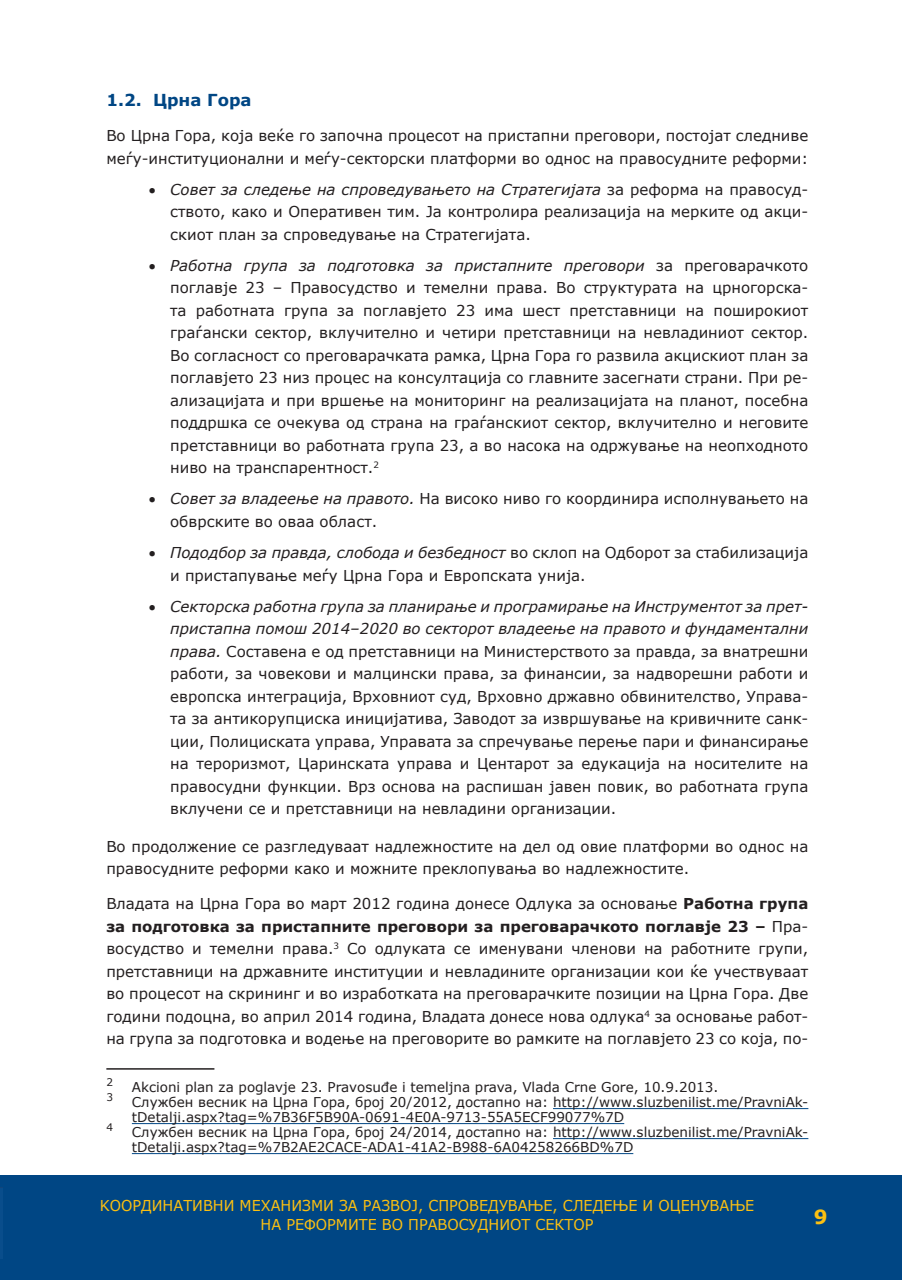
<style>
.page{position:relative;width:902px;height:1280px;background:#fff}
.page>*{position:absolute;margin:0;border:0;box-sizing:border-box;transform-origin:0 0}
.t1{font:700 19.5px "Verdana";color:#fcc011}
.t2{font:700 16.5px "Verdana";color:#004684}
.t3{font:15px/22.5px "Verdana";color:#231f20}
.t4{font:15px/19.5px "Verdana";color:#fcc011;text-align:center;scale:.96 1}
.t5{font:13.5px/15px "Verdana";color:#231f20}
.t6{font:10.5px "Verdana";color:#231f20}
.s1{font-style:italic}
.s2{font-weight:700}
</style>
<div class="page">
<div style="left:1px;top:1175px;width:900px;height:105px;background:#004684"></div>
<hr style="left:0;top:1175px;width:1px;height:105px;background:#004684">
<hr style="left:0;top:1187px;width:3px;height:72px;background:#11457b">
<hr style="left:0;top:1188px;width:3px;height:71px;background:#094d8b">
<hr style="left:106px;top:1068px;width:108px;height:2px;background:#231f20">
<hr style="left:553px;top:1108px;width:255px;height:1px;background:#004684">
<hr style="left:132px;top:1123px;width:492px;height:1px;background:#004684">
<hr style="left:553px;top:1138px;width:255px;height:1px;background:#004684">
<hr style="left:132px;top:1153px;width:501px;height:1px;background:#004684">
<p class="t2" style="left:106px;top:88px;width:147px">1.2. Црна Гора</p>
<p class="t3" style="left:106px;top:125px;width:703px">Во Црна Гора, која веќе го започна процесот на пристапни преговори, постојат следниве меѓу-институционални и меѓу-секторски платформи во однос на правосудните реформи:</p>
<p class="t3" style="left:170px;top:178px;width:639px;text-align:justify;text-indent:-21px">• <span class="s1">Совет за следење на спроведувањето на Стратегијата</span> за реформа на правосуд&shy;ството, како и Оперативен тим. Ја контролира реализација на мерките од акци&shy;скиот план за спроведување на Стратегијата.</p>
<p class="t3" style="left:170px;top:254px;width:639px;text-align:justify;text-indent:-21px">• <span class="s1">Работна група за подготовка за пристапните преговори</span> за преговарачкото поглавје 23 – Правосудство и темелни права. Во структурата на црногорска&shy;та работната група за поглавјето 23 има шест претставници на поширокиот граѓански сектор, вклучително и четири претставници на невладиниот сектор.<br>Во согласност со преговарачката рамка, Црна Гора го развила акцискиот план за поглавјето 23 низ процес на консултација со главните засегнати страни. При ре&shy;ализацијата и при вршење на мониторинг на реализацијата на планот, посебна поддршка се очекува од страна на граѓанскиот сектор, вклучително и неговите претставници во работната група 23, а во насока на одржување на неопходното ниво на транспарентност.<sup>2</sup></p>
<p class="t3" style="left:170px;top:488px;width:639px;text-indent:-21px">• <span class="s1">Совет за владеење на правото.</span> На високо ниво го координира исполнувањето на обврските во оваа област.</p>
<p class="t3" style="left:170px;top:541px;width:639px;text-indent:-21px">• <span class="s1">Пододбор за правда, слобода и безбедност</span> во склоп на Одборот за стабилизација и пристапување меѓу Црна Гора и Европската унија.</p>
<p class="t3" style="left:170px;top:595px;width:639px;text-align:justify;text-indent:-21px">• <span class="s1">Секторска работна група за планирање и програмирање на Инструментот за прет&shy;пристапна помош 2014–2020 во секторот владеење на правото и фундаментални права.</span> Составена е од претставници на Министерството за правда, за внатрешни работи, за човекови и малцински права, за финансии, за надворешни работи и европска интеграција, Врховниот суд, Врховно државно обвинителство, Управа&shy;та за антикорупциска иницијатива, Заводот за извршување на кривичните санк&shy;ции, Полициската управа, Управата за спречување перење пари и финансирање на тероризмот, Царинската управа и Центарот за едукација на носителите на правосудни функции. Врз основа на распишан јавен повик, во работната група вклучени се и претставници на невладини организации.</p>
<p class="t3" style="left:106px;top:835px;width:703px">Во продолжение се разгледуваат надлежностите на дел од овие платформи во однос на правосудните реформи како и можните преклопувања во надлежностите.</p>
<p class="t3" style="left:106px;top:892px;width:703px;text-align:justify">Владата на Црна Гора во март 2012 година донесе Одлука за основање <span class="s2">Работна група за подготовка за пристапните преговори за преговарачкото поглавје 23 –</span> Пра&shy;восудство и темелни права.<sup>3</sup> Со одлуката се именувани членови на работните групи, претставници на државните институции и невладините организации кои ќе учествуваат во процесот на скрининг и во изработката на преговарачките позиции на Црна Гора. Две години подоцна, во април 2014 година, Владата донесе нова одлука<sup>4</sup> за основање работ&shy;на група за подготовка и водење на преговорите во рамките на поглавјето 23 со која, по-</p>
<p class="t6" style="left:106px;top:1075px;width:8px">2</p>
<p class="t5" style="left:132px;top:1080px;width:588px">Akcioni plan za poglavje 23. Pravosuđe i temeljna prava, Vlada Crne Gore, 10.9.2013.</p>
<p class="t6" style="left:106px;top:1090px;width:8px">3</p>
<p class="t5" style="left:132px;top:1095px;width:678px">Службен весник на Црна Гора, број 20/2012, достапно на: http://www.sluzbenilist.me/PravniAk&shy;tDetalji.aspx?tag=%7B36F5B90A-0691-4E0A-9713-55A5ECF99077%7D</p>
<p class="t6" style="left:106px;top:1120px;width:8px">4</p>
<p class="t5" style="left:132px;top:1125px;width:678px">Службен весник на Црна Гора, број 24/2014, достапно на: http://www.sluzbenilist.me/PravniAk&shy;tDetalji.aspx?tag=%7B2AE2CACE-ADA1-41A2-B988-6A04258266BD%7D</p>
<p class="t4" style="left:100px;top:1195px;width:683px">Kоординативни механизми за развој, спроведување, следење и оценување на реформите во правосудниот сектор</p>
<h1 class="t1" style="left:813px;top:1203px;width:15px">9</h1>
</div>
